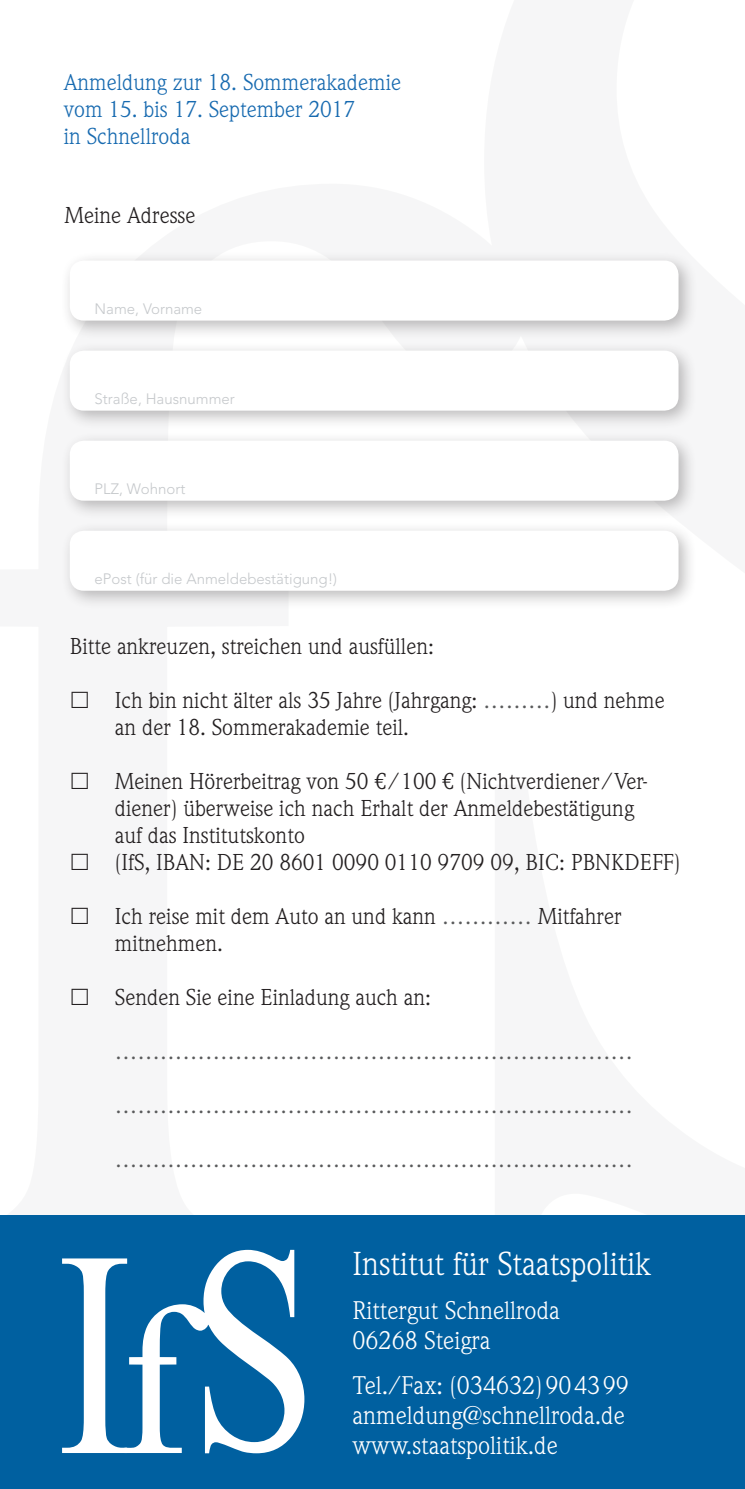
<style>
.page{position:relative;width:745px;height:1489px;background:#fff}
.page>*{position:absolute;margin:0;border:0;box-sizing:border-box;transform-origin:0 0}
.t1{font:32.5px "Weidemann Std";color:#fff}
.t2{font:25px/30px "Weidemann Std";color:#fff}
.t3{font:22.5px/27px "Weidemann Std";color:#231f20}
.t4{font:22.5px "Weidemann Std";color:#595a5b}
.t5{font:22.5px/27px "Weidemann Std";color:#176ab0}
.t6{font:300 15px "Avenir LT Std";color:#c5c8cb}
.s1{color:#595a5b}
</style>
<div class="page">
<div style="left:0;top:1215px;width:744px;height:273px;background:#0060a0"></div>
<svg style="left:62px;top:1249px;width:242px;height:204px"></svg>
<div style="left:61px;top:251px;width:636px;height:88px;background:#231f20;opacity:.3"></div>
<div style="left:70px;top:260px;width:608px;height:60px;background:#fff;border-radius:14px"></div>
<div style="left:61px;top:341px;width:636px;height:89px;background:#231f20;opacity:.3"></div>
<div style="left:70px;top:350px;width:608px;height:60px;background:#fff;border-radius:14px"></div>
<div style="left:61px;top:431px;width:636px;height:89px;background:#231f20;opacity:.3"></div>
<div style="left:70px;top:440px;width:608px;height:60px;background:#fff;border-radius:14px"></div>
<div style="left:61px;top:521px;width:636px;height:89px;background:#231f20;opacity:.3"></div>
<div style="left:70px;top:530px;width:608px;height:60px;background:#fff;border-radius:14px"></div>
<p class="t5" style="left:64px;top:69px;width:338px">Anmeldung zur 18. Sommerakademie vom 15. bis 17. September 2017<br>in Schnellroda</p>
<p class="t3" style="left:64px;top:201px;width:132px">Meine Adresse</p>
<p class="t6" style="left:94px;top:300px;width:109px">Name, Vorname</p>
<p class="t6" style="left:94px;top:390px;width:142px">Straße, Hausnummer</p>
<p class="t6" style="left:94px;top:480px;width:92px">PLZ, Wohnort</p>
<p class="t6" style="left:94px;top:570px;width:244px">ePost (für die Anmeldebestätigung!)</p>
<p class="t3" style="left:70px;top:632px;width:365px">Bitte ankreuzen, streichen und ausfüllen:</p>
<p class="t3" style="left:115px;top:686px;width:551px">Ich bin nicht älter als 35 Jahre (Jahrgang: <span class="s1">………</span>) und nehme an der 18. Sommerakademie teil.</p>
<p class="t3" style="left:115px;top:767px;width:566px">Meinen Hörerbeitrag von 50 €/100 € (Nichtverdiener/Ver&shy;diener) überweise ich nach Erhalt der Anmeldebestätigung<br>auf das Institutskonto<br>(IfS, IBAN: DE 20 8601 0090 0110 9709 09, BIC: PBNKDEFF)</p>
<p class="t3" style="left:115px;top:902px;width:508px">Ich reise mit dem Auto an und kann <span class="s1">…………</span> Mitfahrer mitnehmen.</p>
<p class="t3" style="left:115px;top:983px;width:317px">Senden Sie eine Einladung auch an:</p>
<p class="t4" style="left:115px;top:1037px;width:519px">……………………………………………………………</p>
<p class="t4" style="left:115px;top:1091px;width:519px">……………………………………………………………</p>
<p class="t4" style="left:115px;top:1145px;width:519px">……………………………………………………………</p>
<h1 class="t1" style="left:352px;top:1244px;width:299px">Institut für Staatspolitik</h1>
<p class="t2" style="left:352px;top:1295px;width:208px">Rittergut Schnellroda<br>06268 Steigra</p>
<p class="t2" style="left:352px;top:1369px;width:277px">Tel./Fax: (034632)904399 anmeldung@schnellroda.de www.staatspolitik.de</p>
</div>
